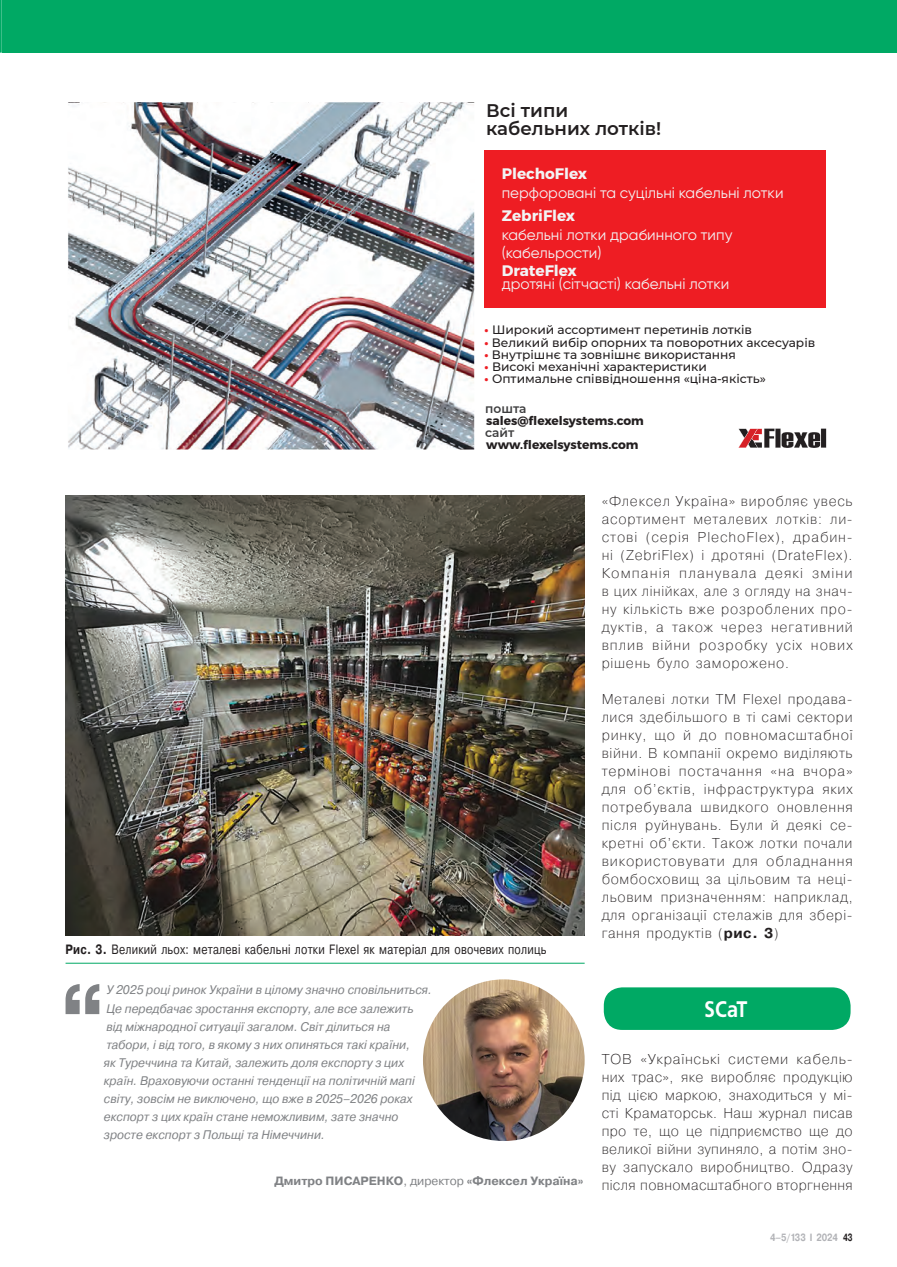
<style>
.page{position:relative;width:897px;height:1267px;background:#fff}
.page>*{position:absolute;margin:0;border:0;box-sizing:border-box;transform-origin:0 0}
.Цитата______укр{font:700 89.7px "Pragmatica";color:#808285;scale:.95 1}
.t1{font:600 22.5px "Free Set";color:#fff;scale:.85 1}
.t2{font:600 18.3px/18.3px "Montserrat";color:#231f20}
.t3{font:15.15px/18px "Gilroy";color:#f2f3f4}
.Текст_osn_GREP{font:200 14.25px/18px "Pragmatica";letter-spacing:.045em;color:#231f20;text-align:justify}
.Рис__-_подп____GREP{font:13.5px "Pragmatica";letter-spacing:.025em;color:#231f20;scale:.8 1}
.Цитата______укр-2{font:italic 12.45px/18px "Pragmatica";color:#808285;scale:.95 1}
.t4{font:500 12.15px "Montserrat";color:#231f20}
.t5{font:700 12.15px "Montserrat";color:#231f20}
.t6{font:600 12.15px "Montserrat";color:#3e3e3f}
.Цитата_подпись{font:700 12px "Pragmatica";color:#808285}
.t7{font:700 10.5px "Pragmatica";color:#b2b3b7;scale:.8 1}
.s1{font-family:"Montserrat";font-weight:700}
.s2{font-weight:700;color:#ee1d23}
.s3{font-weight:700}
.s4{font-weight:400}
.s5{color:#231f20}
</style>
<div class="page">
<div style="left:2px;top:0;width:894px;height:53px;background:#00a964"></div>
<div style="left:603px;top:987px;width:247px;height:42px;background:#00a964;border-radius:18px"></div>
<img style="left:68px;top:103px;width:759px;height:347px">
<img style="left:66px;top:495px;width:518px;height:440px">
<hr style="left:66px;top:962px;width:518px;height:1px;background:#00a964">
<img style="left:423px;top:979px;width:161px;height:161px;border-radius:81px">
<svg style="left:0;top:0;width:2px;height:53px"></svg>
<p class="t2" style="left:486px;top:100px;width:176px">Всі типи кабельних лотків!</p>
<p class="t3" style="left:501px;top:165px;width:283px"><span class="s1">PlechoFlex<br></span>перфоровані та суцільні кабельні лотки</p>
<p class="t3" style="left:501px;top:207px;width:232px"><span class="s1">ZebriFlex<br></span>кабельні лотки драбинного типу (кабельрости)<br><span class="s1">DrateFlex</span></p>
<p class="t3" style="left:501px;top:275px;width:229px">дротяні (сітчасті) кабельні лотки</p>
<p class="t4" style="left:484px;top:321px;width:269px"><span class="s2">•</span> Широкий ассортимент перетинів лотків</p>
<p class="t4" style="left:484px;top:334px;width:332px"><span class="s2">•</span> Великий вибір опорних та поворотних аксесуарів</p>
<p class="t4" style="left:484px;top:346px;width:253px"><span class="s2">•</span> Внутрішнє та зовнішнє використання</p>
<p class="t4" style="left:484px;top:358px;width:224px"><span class="s2">•</span> Високі механічні характеристики</p>
<p class="t4" style="left:484px;top:370px;width:283px"><span class="s2">•</span> Оптимальне співвідношення «ціна-якість»</p>
<p class="t6" style="left:485px;top:399px;width:43px">пошта</p>
<p class="t5" style="left:486px;top:411px;width:159px">sales@flexelsystems.com</p>
<p class="t6" style="left:485px;top:423px;width:31px">сайт</p>
<p class="t5" style="left:486px;top:435px;width:154px">www.flexelsystems.com</p>
<p class="Рис__-_подп____GREP" style="left:66px;top:941px;width:602px"><span class="s3">Рис. 3.</span> Великий льох: металеві кабельні лотки Flexel як матеріал для овочевих полиць</p>
<p class="Цитата______укр" style="left:59px;top:959px;width:52px">“</p>
<p class="Цитата______укр-2" style="left:104px;top:981px;width:347px">У 2025 році ринок України в цілому значно сповільниться.<br>Це передбачає зростання експорту, але все залежить<br>від міжнародної ситуації загалом. Світ ділиться на табори, і від того, в якому з них опиняться такі країни,<br>як Туреччина та Китай, залежить доля експорту з цих країн. Враховуючи останні тенденції на політичній мапі світу, зовсім не виключено, що вже в 2025–2026 роках експорт з цих країн стане неможливим, зате значно зросте експорт з Польщі та Німеччини.</p>
<p class="Цитата_подпись" style="left:274px;top:1173px;width:310px">Дмитро ПИСАРЕНКО<span class="s4">, директор</span> «Флексел Україна»</p>
<p class="Текст_osn_GREP" style="left:601px;top:491px;width:252px">«Флексел Україна» виробляє увесь асортимент металевих лотків: ли&shy;стові (серія PlechoFlex), драбин&shy;ні (ZebriFlex) і дротяні (DrateFlex).<br>Компанія планувала деякі зміни в цих лінійках, але з огляду на знач&shy;ну кількість вже розроблених про&shy;дуктів, а також через негативний вплив війни розробку усіх нових рішень було заморожено.</p>
<p class="Текст_osn_GREP" style="left:601px;top:689px;width:252px">Металеві лотки ТМ Flexel продава&shy;лися здебільшого в ті самі сектори ринку, що й до повномасштабної війни. В компанії окремо виділяють термінові постачання «на вчора» для об’єктів, інфраструктура яких потребувала швидкого оновлення після руйнувань. Були й деякі се&shy;кретні об’єкти. Також лотки почали використовувати для обладнання бомбосховищ за цільовим та неці&shy;льовим призначенням: наприклад, для організації стелажів для збері&shy;гання продуктів (<span class="s3">рис. 3</span>)</p>
<p class="t1" style="left:704px;top:995px;width:52px">SCaT</p>
<p class="Текст_osn_GREP" style="left:601px;top:1049px;width:253px">ТОВ «Українські системи кабель&shy;них трас», яке виробляє продукцію під цією маркою, знаходиться у мі&shy;сті Краматорськ. Наш журнал писав про те, що це підприємство ще до великої війни зупиняло, а потім зно&shy;ву запускало виробництво. Одразу після повномасштабного вторгнення</p>
<p class="t7" style="left:770px;top:1230px;width:105px">4–5/133 I 2024 <span class="s5">43</span></p>
</div>
